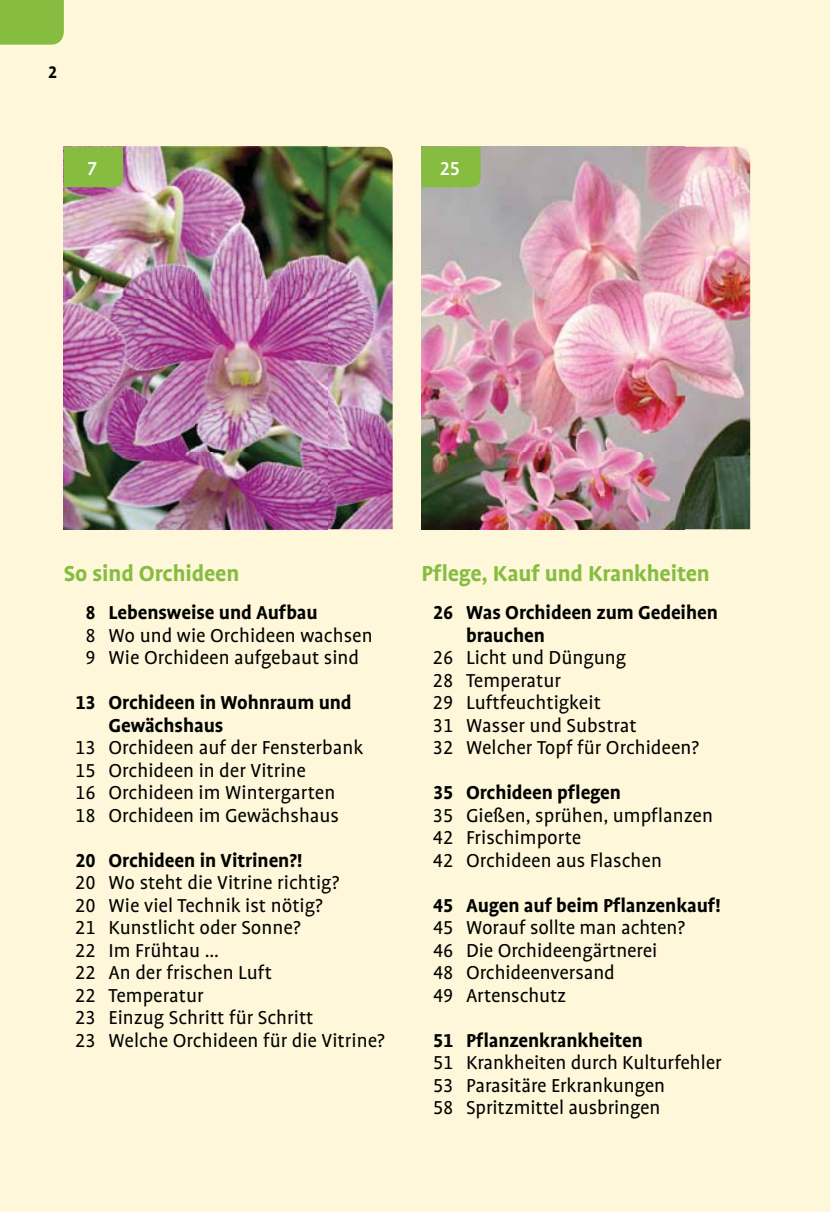
<style>
.page{position:relative;width:830px;height:1212px;background:#fff}
.page>*{position:absolute;margin:0;border:0;box-sizing:border-box;transform-origin:0 0}
.t1{font:700 24.75px "UV Profile Tab";letter-spacing:-.005em;color:#86bd40}
.t2{font:21.38px/22.5px "UV Profile Tab";color:#010202}
.t3{font:700 21.38px/22.5px "UV Profile Tab";letter-spacing:-.005em;color:#010202}
.t4{font:500 21.38px "UV Profile Tab";color:#fff}
.t5{font:700 19.12px "UV Profile Tab";color:#010202}
</style>
<div class="page">
<div style="left:0;top:0;width:829px;height:1212px;background:#fff7d9"></div>
<img style="left:64px;top:147px;width:328px;height:382px">
<img style="left:421px;top:147px;width:328px;height:382px">
<div style="left:64px;top:147px;width:59px;height:40px;background:#86bd40"></div>
<div style="left:421px;top:147px;width:59px;height:40px;background:#86bd40"></div>
<div style="left:0;top:0;width:64px;height:45px;background:#86bd40"></div>
<p class="t5" style="left:48px;top:64px;width:11px">2</p>
<p class="t4" style="left:87px;top:159px;width:12px">7</p>
<p class="t4" style="left:439px;top:159px;width:22px">25</p>
<p class="t1" style="left:64px;top:563px;width:177px">So sind Orchideen</p>
<p class="t3" style="left:86px;top:603px;width:233px">8 Lebensweise und Aufbau</p>
<p class="t2" style="left:85px;top:625px;width:288px">8 Wo und wie Orchideen wachsen<br>9 Wie Orchideen aufgebaut sind</p>
<p class="t3" style="left:108px;top:693px;width:244px;text-indent:-33px">13 Orchideen in Wohnraum und<br>Gewächshaus</p>
<p class="t2" style="left:75px;top:738px;width:289px">13 Orchideen auf der Fensterbank<br>15 Orchideen in der Vitrine<br>16 Orchideen im Wintergarten<br>18 Orchideen im Gewächshaus</p>
<p class="t3" style="left:75px;top:850px;width:228px">20 Orchideen in Vitrinen?!</p>
<p class="t2" style="left:75px;top:873px;width:311px">20 Wo steht die Vitrine richtig?<br>20 Wie viel Technik ist nötig?<br>21 Kunstlicht oder Sonne?<br>22 Im Frühtau …<br>22 An der frischen Luft<br>22 Temperatur<br>23 Einzug Schritt für Schritt<br>23 Welche Orchideen für die Vitrine?</p>
<p class="t1" style="left:421px;top:563px;width:290px">Pflege, Kauf und Krankheiten</p>
<p class="t3" style="left:466px;top:603px;width:253px;text-indent:-33px">26 Was Orchideen zum Gedeihen brauchen</p>
<p class="t2" style="left:432px;top:648px;width:268px">26 Licht und Düngung<br>28 Temperatur<br>29 Luftfeuchtigkeit<br>31 Wasser und Substrat<br>32 Welcher Topf für Orchideen?</p>
<p class="t3" style="left:433px;top:783px;width:189px">35 Orchideen pflegen</p>
<p class="t2" style="left:432px;top:805px;width:281px">35 Gießen, sprühen, umpflanzen<br>42 Frischimporte<br>42 Orchideen aus Flaschen</p>
<p class="t3" style="left:433px;top:895px;width:289px">45 Augen auf beim Pflanzenkauf!</p>
<p class="t2" style="left:433px;top:918px;width:253px">45 Worauf sollte man achten?<br>46 Die Orchideengärtnerei<br>48 Orchideenversand<br>49 Artenschutz</p>
<p class="t3" style="left:433px;top:1030px;width:211px">51 Pflanzenkrankheiten</p>
<p class="t2" style="left:433px;top:1053px;width:290px">51 Krankheiten durch Kulturfehler<br>53 Parasitäre Erkrankungen<br>58 Spritzmittel ausbringen</p>
</div>
